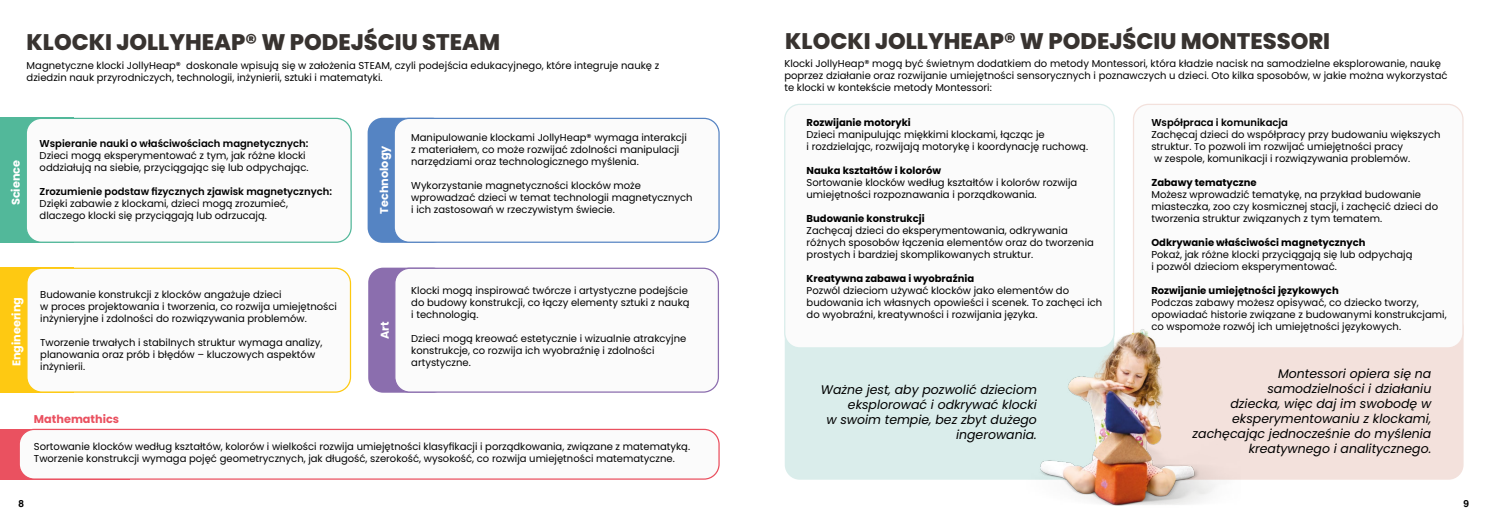
<style>
.page{position:relative;width:1489px;height:525px;background:#fff}
.page>*{position:absolute;margin:0;border:0;box-sizing:border-box;transform-origin:0 0}
.t1{font:800 22.5px "Poppins";color:#383330}
.t2{font:italic 12.5px/15px "Poppins";color:#000;text-align:right}
.t3{font:700 11.25px "Poppins";color:#fff}
.t4{font:700 11.25px "Poppins";color:#ea5160}
.t5{font:10px/12px "Poppins";color:#000}
.t6{font:700 10px "Poppins";color:#000}
.t7{font:600 10px "Poppins";color:#000}
.t8{font:700 10px "Helvetica";color:#000}
</style>
<div class="page">
<div style="left:784px;top:312px;width:330px;height:167px;background:#daedeb;border-radius:15px"></div>
<div style="left:1134px;top:312px;width:329px;height:167px;background:#f3e1dc;border-radius:15px"></div>
<div style="left:0;top:118px;width:73px;height:125px;background:#52b89a"></div>
<div style="left:0;top:267px;width:74px;height:125px;background:#fec912"></div>
<div style="left:367px;top:118px;width:80px;height:125px;background:#5584c3;border-radius:15px"></div>
<div style="left:368px;top:267px;width:80px;height:125px;background:#8b6eae;border-radius:15px"></div>
<div style="left:26px;top:118px;width:325px;height:124px;background:#fbfbfb;border-radius:15px"></div>
<div style="left:26px;top:118px;width:326px;height:125px;border:1px solid #53b89a;border-radius:15px"></div>
<div style="left:394px;top:118px;width:325px;height:124px;background:#fbfbfb;border-radius:15px"></div>
<div style="left:393px;top:118px;width:326px;height:125px;border:1px solid #5684c3;border-radius:15px"></div>
<div style="left:784px;top:104px;width:330px;height:244px;background:#fbfbfb;border-radius:15px"></div>
<div style="left:784px;top:104px;width:330px;height:244px;border:1px solid #d9edeb;border-radius:15px"></div>
<div style="left:1133px;top:104px;width:329px;height:244px;background:#fbfbfb;border-radius:15px"></div>
<div style="left:1132px;top:104px;width:331px;height:244px;border:1px solid #f3e1dc;border-radius:15px"></div>
<div style="left:27px;top:268px;width:323px;height:124px;background:#fbfbfb;border-radius:15px"></div>
<div style="left:26px;top:267px;width:325px;height:125px;border:1px solid #fec910;border-radius:15px"></div>
<div style="left:395px;top:268px;width:323px;height:124px;background:#fbfbfb;border-radius:15px"></div>
<div style="left:394px;top:267px;width:325px;height:125px;border:1px solid #8b6dae;border-radius:15px"></div>
<div style="left:0;top:428px;width:130px;height:51px;background:#ea5160"></div>
<div style="left:19px;top:429px;width:700px;height:50px;background:#fbfbfb;border-radius:15px"></div>
<div style="left:19px;top:428px;width:700px;height:51px;border:1px solid #ea5160;border-radius:15px"></div>
<img style="left:1021px;top:326px;width:218px;height:180px">
<h1 class="t1" style="left:27px;top:29px;width:475px">KLOCKI JOLLYHEAP® W PODEJŚCIU STEAM</h1>
<h1 class="t1" style="left:785px;top:28px;width:546px">KLOCKI JOLLYHEAP® W PODEJŚCIU MONTESSORI</h1>
<p class="t5" style="left:784px;top:57px;width:664px">Klocki JollyHeap® mogą być świetnym dodatkiem do metody Montessori, która kładzie nacisk na samodzielne eksplorowanie, naukę poprzez działanie oraz rozwijanie umiejętności sensorycznych i poznawczych u dzieci. Oto kilka sposobów, w jakie można wykorzystać te klocki w kontekście metody Montessori:</p>
<p class="t5" style="left:27px;top:59px;width:634px">Magnetyczne klocki JollyHeap® doskonale wpisują się w założenia STEAM, czyli podejścia edukacyjnego, które integruje naukę z dziedzin nauk przyrodniczych, technologii, inżynierii, sztuki i matematyki.</p>
<p class="t3" style="left:9px;top:205px;width:47px;rotate:-90deg">Science</p>
<p class="t7" style="left:40px;top:138px;width:270px">Wspieranie nauki o właściwościach magnetycznych:</p>
<p class="t5" style="left:40px;top:149px;width:270px">Dzieci mogą eksperymentować z tym, jak różne klocki oddziałują na siebie, przyciągając się lub odpychając.</p>
<p class="t7" style="left:40px;top:186px;width:294px">Zrozumienie podstaw fizycznych zjawisk magnetycznych:</p>
<p class="t5" style="left:40px;top:197px;width:250px">Dzięki zabawie z klockami, dzieci mogą zrozumieć, dlaczego klocki się przyciągają lub odrzucają.</p>
<p class="t3" style="left:378px;top:213px;width:69px;rotate:-90deg">Technology</p>
<p class="t5" style="left:411px;top:131px;width:277px">Manipulowanie klockami JollyHeap® wymaga interakcji z materiałem, co może rozwijać zdolności manipulacji narzędziami oraz technologicznego myślenia.</p>
<p class="t5" style="left:411px;top:179px;width:283px">Wykorzystanie magnetyczności klocków może wprowadzać dzieci w temat technologii magnetycznych i ich zastosowań w rzeczywistym świecie.</p>
<p class="t3" style="left:10px;top:366px;width:71px;rotate:-90deg">Engineering</p>
<p class="t5" style="left:40px;top:289px;width:298px">Budowanie konstrukcji z klocków angażuje dzieci<br>w proces projektowania i tworzenia, co rozwija umiejętności inżynieryjne i zdolności do rozwiązywania problemów.</p>
<p class="t5" style="left:40px;top:337px;width:284px">Tworzenie trwałych i stabilnych struktur wymaga analizy, planowania oraz prób i błędów – kluczowych aspektów inżynierii.</p>
<p class="t3" style="left:378px;top:339px;width:19px;rotate:-90deg">Art</p>
<p class="t5" style="left:411px;top:284px;width:280px">Klocki mogą inspirować twórcze i artystyczne podejście do budowy konstrukcji, co łączy elementy sztuki z nauką i technologią.</p>
<p class="t5" style="left:411px;top:332px;width:276px">Dzieci mogą kreować estetycznie i wizualnie atrakcyjne konstrukcje, co rozwija ich wyobraźnię i zdolności artystyczne.</p>
<p class="t4" style="left:34px;top:412px;width:87px">Mathemathics</p>
<p class="t5" style="left:34px;top:440px;width:657px">Sortowanie klocków według kształtów, kolorów i wielkości rozwija umiejętności klasyfikacji i porządkowania, związane z matematyką.<br>Tworzenie konstrukcji wymaga pojęć geometrycznych, jak długość, szerokość, wysokość, co rozwija umiejętności matematyczne.</p>
<p class="t6" style="left:806px;top:116px;width:106px">Rozwijanie motoryki</p>
<p class="t5" style="left:806px;top:128px;width:283px">Dzieci manipulując miękkimi klockami, łącząc je<br>i rozdzielając, rozwijają motorykę i koordynację ruchową.</p>
<p class="t6" style="left:806px;top:164px;width:136px">Nauka kształtów i kolorów</p>
<p class="t5" style="left:806px;top:176px;width:272px">Sortowanie klocków według kształtów i kolorów rozwija umiejętności rozpoznawania i porządkowania.</p>
<p class="t6" style="left:806px;top:212px;width:119px">Budowanie konstrukcji</p>
<p class="t5" style="left:806px;top:224px;width:289px">Zachęcaj dzieci do eksperymentowania, odkrywania różnych sposobów łączenia elementów oraz do tworzenia prostych i bardziej skomplikowanych struktur.</p>
<p class="t6" style="left:806px;top:272px;width:169px">Kreatywna zabawa i wyobraźnia</p>
<p class="t5" style="left:806px;top:284px;width:297px">Pozwól dzieciom używać klocków jako elementów do budowania ich własnych opowieści i scenek. To zachęci ich do wyobraźni, kreatywności i rozwijania języka.</p>
<p class="t2" style="left:820px;top:381px;width:217px">Ważne jest, aby pozwolić dzieciom eksplorować i odkrywać klocki<br>w swoim tempie, bez zbyt dużego ingerowania.</p>
<p class="t7" style="left:1151px;top:116px;width:138px">Współpraca i komunikacja</p>
<p class="t5" style="left:1151px;top:128px;width:290px">Zachęcaj dzieci do współpracy przy budowaniu większych struktur. To pozwoli im rozwijać umiejętności pracy<br>w zespole, komunikacji i rozwiązywania problemów.</p>
<p class="t6" style="left:1151px;top:176px;width:107px">Zabawy tematyczne</p>
<p class="t5" style="left:1151px;top:188px;width:288px">Możesz wprowadzić tematykę, na przykład budowanie miasteczka, zoo czy kosmicznej stacji, i zachęcić dzieci do tworzenia struktur związanych z tym tematem.</p>
<p class="t6" style="left:1151px;top:236px;width:216px">Odkrywanie właściwości magnetycznych</p>
<p class="t5" style="left:1151px;top:248px;width:262px">Pokaż, jak różne klocki przyciągają się lub odpychają i pozwól dzieciom eksperymentować.</p>
<p class="t6" style="left:1151px;top:284px;width:189px">Rozwijanie umiejętności językowych</p>
<p class="t5" style="left:1151px;top:296px;width:297px">Podczas zabawy możesz opisywać, co dziecko tworzy, opowiadać historie związane z budowanymi konstrukcjami, co wspomoże rozwój ich umiejętności językowych.</p>
<p class="t2" style="left:1192px;top:365px;width:240px">Montessori opiera się na samodzielności i działaniu<br>dziecka, więc daj im swobodę w eksperymentowaniu z klockami, zachęcając jednocześnie do myślenia kreatywnego i analitycznego.</p>
<p class="t8" style="left:19px;top:497px;width:7px">8</p>
<p class="t8" style="left:1463px;top:497px;width:7px">9</p>
</div>
